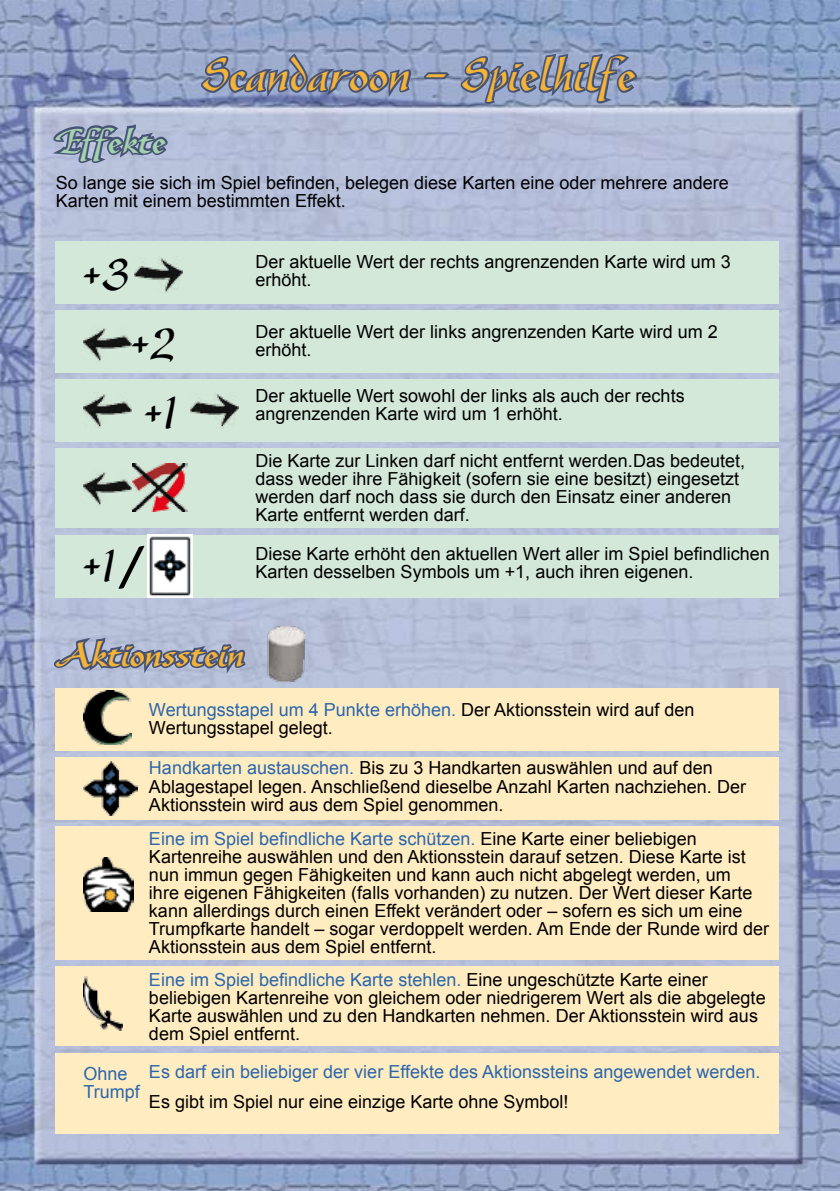
<style>
.page{position:relative;width:840px;height:1191px;background:#fff}
.page>*{position:absolute;margin:0;border:0;box-sizing:border-box;transform-origin:0 0}
.t1{font:48px "Gaze Normal";color:#f5b438}
.t2{font:48px "Gaze Normal";color:#000}
.t3{font:700 36px "Gaze";color:#f5b438}
.t4{font:700 36px "Gaze";color:#a4d1ae}
.t5{font:18px/18px "Arial";color:#000}
.t6{font:18px/20px "Arial";color:#2c67ab}
.s1{font-size:60px}
.s2{color:#2c67ab}
</style>
<div class="page">
<img style="left:0;top:0;width:839px;height:1191px">
<div style="left:55px;top:241px;width:723px;height:62px;background:#d3e8d9"></div>
<div style="left:55px;top:310px;width:723px;height:62px;background:#d3e8d9"></div>
<div style="left:55px;top:379px;width:723px;height:63px;background:#d3e8d9"></div>
<div style="left:55px;top:448px;width:723px;height:80px;background:#d3e8d9"></div>
<div style="left:55px;top:535px;width:723px;height:62px;background:#d3e8d9"></div>
<div style="left:55px;top:688px;width:723px;height:62px;background:#ffecc1"></div>
<div style="left:55px;top:757px;width:723px;height:62px;background:#ffecc1"></div>
<div style="left:55px;top:966px;width:723px;height:79px;background:#ffecc1"></div>
<div style="left:55px;top:1052px;width:723px;height:81px;background:#ffecc1"></div>
<div style="left:55px;top:826px;width:723px;height:133px;background:#ffecc1"></div>
<svg style="left:198px;top:52px;width:254px;height:65px;background:#8692b4"></svg>
<svg style="left:458px;top:25px;width:210px;height:84px;background:#8393b5"></svg>
<img style="left:83px;top:472px;width:48px;height:34px">
<img style="left:132px;top:464px;width:55px;height:48px">
<img style="left:190px;top:394px;width:48px;height:34px">
<img style="left:83px;top:394px;width:48px;height:34px">
<img style="left:148px;top:535px;width:44px;height:62px">
<img style="left:135px;top:258px;width:48px;height:35px">
<img style="left:83px;top:328px;width:48px;height:34px">
<svg style="left:46px;top:122px;width:123px;height:43px;background:#848fac"></svg>
<svg style="left:49px;top:634px;width:217px;height:47px;background:#929db9"></svg>
<img style="left:83px;top:691px;width:48px;height:53px">
<img style="left:83px;top:761px;width:54px;height:54px">
<img style="left:83px;top:857px;width:51px;height:54px">
<img style="left:83px;top:976px;width:40px;height:54px">
<img style="left:266px;top:625px;width:39px;height:57px">
<h1 class="t1" style="left:203px;top:49px;width:435px">Scandaroon - Spielhilfe</h1>
<h2 class="t4" style="left:56px;top:122px;width:112px">Effekte</h2>
<p class="t5" style="left:56px;top:173px;width:674px">So lange sie sich im Spiel befinden, belegen diese Karten eine oder mehrere andere<br>Karten mit einem bestimmten Effekt.</p>
<h1 class="t2" style="left:83px;top:249px;width:50px">+3</h1>
<h1 class="t2" style="left:132px;top:318px;width:47px">+2</h1>
<h1 class="t2" style="left:145px;top:387px;width:34px">+1</h1>
<h1 class="t2" style="left:83px;top:540px;width:65px">+1<span class="s1">/</span></h1>
<p class="t5" style="left:255px;top:253px;width:476px">Der aktuelle Wert der rechts angrenzenden Karte wird um 3 erhöht.</p>
<p class="t5" style="left:255px;top:323px;width:463px">Der aktuelle Wert der links angrenzenden Karte wird um 2 erhöht.</p>
<p class="t5" style="left:255px;top:387px;width:430px">Der aktuelle Wert sowohl der links als auch der rechts angrenzenden Karte wird um 1 erhöht.</p>
<p class="t5" style="left:255px;top:452px;width:491px">Die Karte zur Linken darf nicht entfernt werden.Das bedeutet, dass weder ihre Fähigkeit (sofern sie eine besitzt) eingesetzt werden darf noch dass sie durch den Einsatz einer anderen Karte entfernt werden darf.</p>
<p class="t5" style="left:255px;top:545px;width:515px">Diese Karte erhöht den aktuellen Wert aller im Spiel befindlichen<br>Karten desselben Symbols um +1, auch ihren eigenen.</p>
<h2 class="t3" style="left:56px;top:635px;width:191px">Aktionsstein</h2>
<p class="t5" style="left:149px;top:701px;width:546px"><span class="s2">Wertungsstapel um 4 Punkte erhöhen.</span> Der Aktionsstein wird auf den<br>Wertungsstapel gelegt.</p>
<p class="t5" style="left:149px;top:759px;width:598px"><span class="s2">Handkarten austauschen.</span> Bis zu 3 Handkarten auswählen und auf den<br>Ablagestapel legen. Anschließend dieselbe Anzahl Karten nachziehen. Der<br>Aktionsstein wird aus dem Spiel genommen.</p>
<p class="t5" style="left:149px;top:830px;width:621px"><span class="s2">Eine im Spiel befindliche Karte schützen.</span> Eine Karte einer beliebigen Kartenreihe auswählen und den Aktionsstein darauf setzen. Diese Karte ist nun immun gegen Fähigkeiten und kann auch nicht abgelegt werden, um<br>ihre eigenen Fähigkeiten (falls vorhanden) zu nutzen. Der Wert dieser Karte kann allerdings durch einen Effekt verändert oder – sofern es sich um eine Trumpfkarte handelt – sogar verdoppelt werden. Am Ende der Runde wird der Aktionsstein aus dem Spiel entfernt.</p>
<p class="t5" style="left:149px;top:970px;width:618px"><span class="s2">Eine im Spiel befindliche Karte stehlen.</span> Eine ungeschützte Karte einer beliebigen Kartenreihe von gleichem oder niedrigerem Wert als die abgelegte Karte auswählen und zu den Handkarten nehmen. Der Aktionsstein wird aus dem Spiel entfernt.</p>
<p class="t6" style="left:83px;top:1062px;width:678px">Ohne Es darf ein beliebiger der vier Effekte des Aktionssteins angewendet werden.<br>Trumpf</p>
<p class="t5" style="left:149px;top:1092px;width:421px">Es gibt im Spiel nur eine einzige Karte ohne Symbol!</p>
</div>
